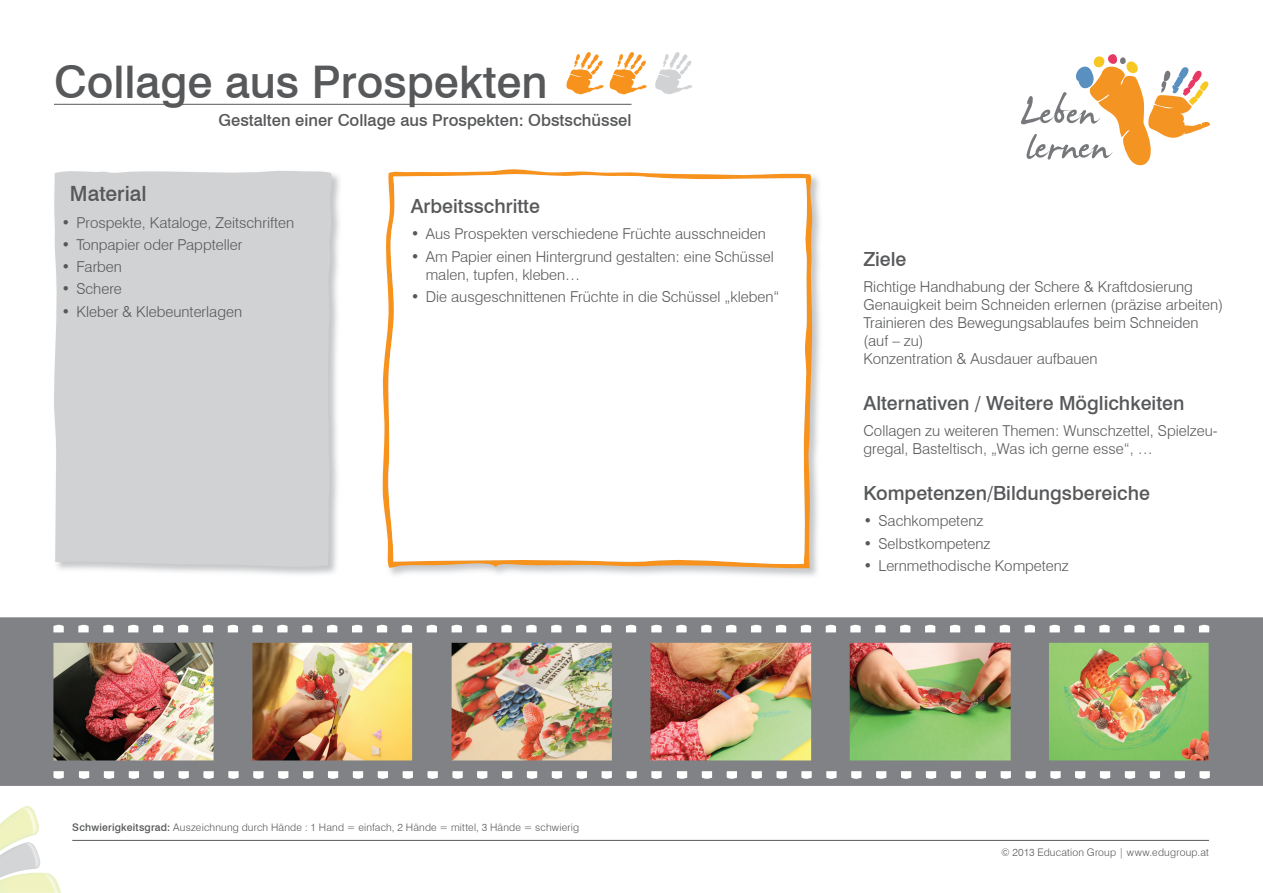
<style>
.page{position:relative;width:1263px;height:893px;background:#fff}
.page>*{position:absolute;margin:0;border:0;box-sizing:border-box;transform-origin:0 0}
.t1{font:500 45px "Swiss 721 BT";color:#57585a}
.t2{font:500 21px "Swiss 721 BT";color:#57585a}
.t3{font:500 19.5px "Swiss 721 BT";color:#57585a}
.t4{font:500 16.5px "Swiss 721 BT";color:#57585a}
.t5{font:300 15px/18px "Swiss 721 BT";color:#57585a}
.t6{font:300 10.35px "Swiss 721 BT";letter-spacing:.02em;color:#57585a}
.s1{font-weight:500}
</style>
<div class="page">
<img style="left:62px;top:174px;width:278px;height:401px">
<div style="left:54px;top:171px;width:279px;height:398px;background:#d1d2d4"></div>
<svg style="left:655px;top:52px;width:37px;height:42px"></svg>
<svg style="left:609px;top:52px;width:38px;height:43px"></svg>
<svg style="left:566px;top:52px;width:37px;height:43px"></svg>
<img style="left:389px;top:176px;width:431px;height:400px">
<svg style="left:382px;top:169px;width:431px;height:399px"></svg>
<svg style="left:387px;top:173px;width:421px;height:393px"></svg>
<hr style="left:54px;top:104px;width:577px;height:1px;background:#57585a">
<svg style="left:1021px;top:54px;width:189px;height:112px"></svg>
<hr style="left:72px;top:840px;width:1137px;height:1px;background:#57585a">
<img style="left:0;top:617px;width:1263px;height:169px">
<svg style="left:302px;top:623px;width:11px;height:9px"></svg>
<svg style="left:327px;top:623px;width:11px;height:9px"></svg>
<svg style="left:277px;top:623px;width:11px;height:9px"></svg>
<svg style="left:252px;top:623px;width:11px;height:9px"></svg>
<svg style="left:402px;top:623px;width:10px;height:9px"></svg>
<svg style="left:427px;top:623px;width:10px;height:9px"></svg>
<svg style="left:377px;top:623px;width:10px;height:9px"></svg>
<svg style="left:352px;top:623px;width:10px;height:9px"></svg>
<svg style="left:501px;top:623px;width:11px;height:9px"></svg>
<svg style="left:526px;top:623px;width:11px;height:9px"></svg>
<svg style="left:476px;top:623px;width:11px;height:9px"></svg>
<svg style="left:452px;top:623px;width:10px;height:9px"></svg>
<svg style="left:601px;top:623px;width:10px;height:9px"></svg>
<svg style="left:626px;top:623px;width:10px;height:9px"></svg>
<svg style="left:576px;top:623px;width:11px;height:9px"></svg>
<svg style="left:551px;top:623px;width:11px;height:9px"></svg>
<svg style="left:103px;top:623px;width:11px;height:9px"></svg>
<svg style="left:128px;top:623px;width:11px;height:9px"></svg>
<svg style="left:78px;top:623px;width:11px;height:9px"></svg>
<svg style="left:53px;top:623px;width:11px;height:9px"></svg>
<svg style="left:203px;top:623px;width:10px;height:9px"></svg>
<svg style="left:228px;top:623px;width:10px;height:9px"></svg>
<svg style="left:178px;top:623px;width:10px;height:9px"></svg>
<svg style="left:153px;top:623px;width:11px;height:9px"></svg>
<svg style="left:651px;top:623px;width:11px;height:9px"></svg>
<svg style="left:402px;top:771px;width:11px;height:9px"></svg>
<svg style="left:378px;top:771px;width:10px;height:9px"></svg>
<svg style="left:427px;top:771px;width:11px;height:9px"></svg>
<svg style="left:452px;top:771px;width:11px;height:9px"></svg>
<svg style="left:303px;top:771px;width:10px;height:9px"></svg>
<svg style="left:278px;top:771px;width:10px;height:9px"></svg>
<svg style="left:328px;top:771px;width:10px;height:9px"></svg>
<svg style="left:353px;top:771px;width:10px;height:9px"></svg>
<svg style="left:203px;top:771px;width:11px;height:9px"></svg>
<svg style="left:178px;top:771px;width:11px;height:9px"></svg>
<svg style="left:228px;top:771px;width:11px;height:9px"></svg>
<svg style="left:253px;top:771px;width:11px;height:9px"></svg>
<svg style="left:104px;top:771px;width:10px;height:9px"></svg>
<svg style="left:79px;top:771px;width:10px;height:9px"></svg>
<svg style="left:129px;top:771px;width:10px;height:9px"></svg>
<svg style="left:153px;top:771px;width:11px;height:9px"></svg>
<svg style="left:601px;top:771px;width:11px;height:9px"></svg>
<svg style="left:576px;top:771px;width:11px;height:9px"></svg>
<svg style="left:626px;top:771px;width:11px;height:9px"></svg>
<svg style="left:651px;top:771px;width:11px;height:9px"></svg>
<svg style="left:502px;top:771px;width:10px;height:9px"></svg>
<svg style="left:477px;top:771px;width:10px;height:9px"></svg>
<svg style="left:527px;top:771px;width:10px;height:9px"></svg>
<svg style="left:552px;top:771px;width:10px;height:9px"></svg>
<svg style="left:53px;top:771px;width:11px;height:9px"></svg>
<svg style="left:900px;top:623px;width:11px;height:9px"></svg>
<svg style="left:925px;top:623px;width:10px;height:9px"></svg>
<svg style="left:875px;top:623px;width:11px;height:9px"></svg>
<svg style="left:850px;top:623px;width:11px;height:9px"></svg>
<svg style="left:1000px;top:623px;width:10px;height:9px"></svg>
<svg style="left:1025px;top:623px;width:10px;height:9px"></svg>
<svg style="left:975px;top:623px;width:10px;height:9px"></svg>
<svg style="left:950px;top:623px;width:10px;height:9px"></svg>
<svg style="left:1099px;top:623px;width:11px;height:9px"></svg>
<svg style="left:1124px;top:623px;width:11px;height:9px"></svg>
<svg style="left:1074px;top:623px;width:11px;height:9px"></svg>
<svg style="left:1049px;top:623px;width:11px;height:9px"></svg>
<svg style="left:1199px;top:623px;width:10px;height:9px"></svg>
<svg style="left:1174px;top:623px;width:10px;height:9px"></svg>
<svg style="left:1149px;top:623px;width:10px;height:9px"></svg>
<svg style="left:701px;top:623px;width:11px;height:9px"></svg>
<svg style="left:726px;top:623px;width:11px;height:9px"></svg>
<svg style="left:676px;top:623px;width:11px;height:9px"></svg>
<svg style="left:801px;top:623px;width:10px;height:9px"></svg>
<svg style="left:826px;top:623px;width:10px;height:9px"></svg>
<svg style="left:776px;top:623px;width:10px;height:9px"></svg>
<svg style="left:751px;top:623px;width:10px;height:9px"></svg>
<svg style="left:1000px;top:771px;width:11px;height:9px"></svg>
<svg style="left:975px;top:771px;width:11px;height:9px"></svg>
<svg style="left:1025px;top:771px;width:11px;height:9px"></svg>
<svg style="left:1050px;top:771px;width:11px;height:9px"></svg>
<svg style="left:901px;top:771px;width:10px;height:9px"></svg>
<svg style="left:876px;top:771px;width:10px;height:9px"></svg>
<svg style="left:926px;top:771px;width:10px;height:9px"></svg>
<svg style="left:951px;top:771px;width:10px;height:9px"></svg>
<svg style="left:801px;top:771px;width:11px;height:9px"></svg>
<svg style="left:776px;top:771px;width:11px;height:9px"></svg>
<svg style="left:826px;top:771px;width:10px;height:9px"></svg>
<svg style="left:851px;top:771px;width:10px;height:9px"></svg>
<svg style="left:702px;top:771px;width:10px;height:9px"></svg>
<svg style="left:677px;top:771px;width:10px;height:9px"></svg>
<svg style="left:726px;top:771px;width:11px;height:9px"></svg>
<svg style="left:751px;top:771px;width:11px;height:9px"></svg>
<svg style="left:1199px;top:771px;width:11px;height:9px"></svg>
<svg style="left:1174px;top:771px;width:11px;height:9px"></svg>
<svg style="left:1100px;top:771px;width:10px;height:9px"></svg>
<svg style="left:1075px;top:771px;width:10px;height:9px"></svg>
<svg style="left:1125px;top:771px;width:10px;height:9px"></svg>
<svg style="left:1149px;top:771px;width:11px;height:9px"></svg>
<img style="left:0;top:806px;width:39px;height:36px">
<img style="left:0;top:842px;width:40px;height:31px">
<img style="left:0;top:873px;width:61px;height:20px">
<h1 class="t1" style="left:54px;top:54px;width:495px">Collage aus Prospekten</h1>
<p class="t4" style="left:218px;top:110px;width:414px">Gestalten einer Collage aus Prospekten: Obstschüssel</p>
<h2 class="t2" style="left:70px;top:181px;width:78px">Material</h2>
<p class="t5" style="left:61px;top:213px;width:234px">• Prospekte, Kataloge, Zeitschriften</p>
<p class="t5" style="left:61px;top:236px;width:183px">• Tonpapier oder Pappteller</p>
<p class="t5" style="left:61px;top:258px;width:62px">• Farben</p>
<p class="t5" style="left:61px;top:280px;width:62px">• Schere</p>
<p class="t5" style="left:61px;top:302px;width:182px">• Kleber &amp; Klebeunterlagen</p>
<h3 class="t3" style="left:411px;top:194px;width:131px">Arbeitsschritte</h3>
<p class="t5" style="left:411px;top:225px;width:357px">• Aus Prospekten verschiedene Früchte ausschneiden</p>
<p class="t5" style="left:426px;top:247px;width:349px;text-indent:-15px">• Am Papier einen Hintergrund gestalten: eine Schüssel malen, tupfen, kleben…</p>
<p class="t5" style="left:411px;top:287px;width:370px">• Die ausgeschnittenen Früchte in die Schüssel „kleben“</p>
<h3 class="t3" style="left:863px;top:247px;width:44px">Ziele</h3>
<p class="t5" style="left:863px;top:278px;width:361px">Richtige Handhabung der Schere &amp; Kraftdosierung Genauigkeit beim Schneiden erlernen (präzise arbeiten)<br>Trainieren des Bewegungsablaufes beim Schneiden (auf – zu)<br>Konzentration &amp; Ausdauer aufbauen</p>
<h3 class="t3" style="left:863px;top:391px;width:322px">Alternativen / Weitere Möglichkeiten</h3>
<p class="t5" style="left:863px;top:422px;width:356px">Collagen zu weiteren Themen: Wunschzettel, Spielzeu&shy;gregal, Basteltisch, „Was ich gerne esse“, …</p>
<h3 class="t3" style="left:863px;top:481px;width:288px">Kompetenzen/Bildungsbereiche</h3>
<p class="t5" style="left:863px;top:512px;width:121px">• Sachkompetenz</p>
<p class="t5" style="left:863px;top:534px;width:129px">• Selbstkompetenz</p>
<p class="t5" style="left:863px;top:556px;width:207px">• Lernmethodische Kompetenz</p>
<p class="t6" style="left:72px;top:821px;width:508px"><span class="s1">Schwierigkeitsgrad:</span> Auszeichnung durch Hände : 1 Hand = einfach, 2 Hände = mittel, 3 Hände = schwierig</p>
<p class="t6" style="left:1001px;top:846px;width:209px">© 2013 Education Group | www.edugroup.at</p>
</div>
